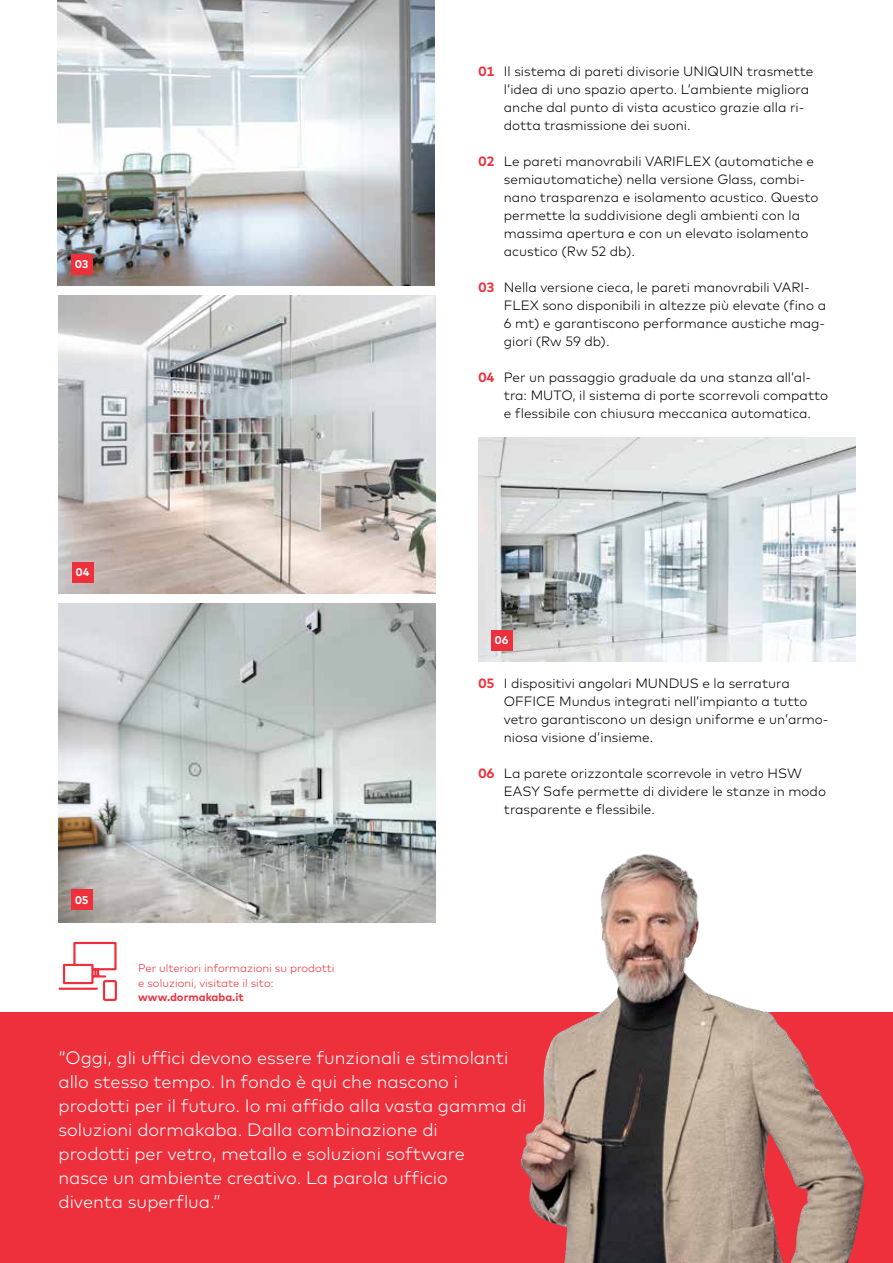
<style>
.page{position:relative;width:893px;height:1263px;background:#fff}
.page>*{position:absolute;margin:0;border:0;box-sizing:border-box;transform-origin:0 0}
.t1{font:300 18px/24px "Mark Pro";color:#fff}
.t2{font:300 13.5px/18px "Mark Pro";color:#000}
.t3{font:300 11.25px/14.2px "Mark Pro";color:#ee303c}
.t4{font:700 11.25px "Mark Pro";color:#ee303c}
.t5{font:700 11.25px "Mark Pro";letter-spacing:.02em;color:#fff}
.s1{font-weight:700;color:#ee303c}
</style>
<div class="page">
<img style="left:478px;top:438px;width:378px;height:224px">
<img style="left:58px;top:604px;width:378px;height:318px">
<img style="left:57px;top:0;width:377px;height:286px">
<div style="left:71px;top:254px;width:21px;height:20px;background:#ee303c"></div>
<svg style="left:58px;top:941px;width:59px;height:60px"></svg>
<div style="left:0;top:1012px;width:893px;height:251px;background:#ee303c"></div>
<img style="left:520px;top:854px;width:345px;height:409px">
<img style="left:58px;top:296px;width:378px;height:297px">
<div style="left:71px;top:889px;width:21px;height:21px;background:#ee303c"></div>
<div style="left:491px;top:630px;width:21px;height:21px;background:#ee303c"></div>
<div style="left:72px;top:562px;width:21px;height:21px;background:#ee303c"></div>
<p class="t5" style="left:75px;top:255px;width:15px">03</p>
<p class="t5" style="left:76px;top:563px;width:15px">04</p>
<p class="t5" style="left:75px;top:891px;width:15px">05</p>
<p class="t3" style="left:138px;top:960px;width:198px">Per ulteriori informazioni su prodotti e soluzioni, visitate il sito:</p>
<p class="t4" style="left:138px;top:988px;width:107px">www.dormakaba.it</p>
<p class="t2" style="left:504px;top:62px;width:311px;text-indent:-26px"><span class="s1">01</span> Il sistema di pareti divisorie UNIQUIN trasmette l’idea di uno spazio aperto. L’ambiente migliora anche dal punto di vista acustico grazie alla ri&shy;dotta trasmissione dei suoni.</p>
<p class="t2" style="left:504px;top:152px;width:316px;text-indent:-26px"><span class="s1">02</span> Le pareti manovrabili VARIFLEX (automatiche e semiautomatiche) nella versione Glass, combi&shy;nano trasparenza e isolamento acustico. Questo permette la suddivisione degli ambienti con la massima apertura e con un elevato isolamento acustico (Rw 52 db).</p>
<p class="t2" style="left:504px;top:278px;width:324px;text-indent:-26px"><span class="s1">03</span> Nella versione cieca, le pareti manovrabili VARI-FLEX sono disponibili in altezze più elevate (fino a 6 mt) e garantiscono performance austiche mag&shy;giori (Rw 59 db).</p>
<p class="t2" style="left:504px;top:368px;width:326px;text-indent:-26px"><span class="s1">04</span> Per un passaggio graduale da una stanza all’al&shy;tra: MUTO, il sistema di porte scorrevoli compatto e flessibile con chiusura meccanica automatica.</p>
<p class="t5" style="left:495px;top:631px;width:15px">06</p>
<p class="t2" style="left:504px;top:674px;width:326px;text-indent:-26px"><span class="s1">05</span> I dispositivi angolari MUNDUS e la serratura OFFICE Mundus integrati nell’impianto a tutto vetro garantiscono un design uniforme e un’armo&shy;niosa visione d’insieme.</p>
<p class="t2" style="left:504px;top:764px;width:324px;text-indent:-26px"><span class="s1">06</span> La parete orizzontale scorrevole in vetro HSW<br>EASY Safe permette di dividere le stanze in modo trasparente e flessibile.</p>
<p class="t1" style="left:58px;top:1044px;width:469px">“Oggi, gli uffici devono essere funzionali e stimolanti allo stesso tempo. In fondo è qui che nascono i prodotti per il futuro. Io mi affido alla vasta gamma di soluzioni dormakaba. Dalla combinazione di<br>prodotti per vetro, metallo e soluzioni software<br>nasce un ambiente creativo. La parola ufficio<br>diventa superflua.”</p>
</div>
